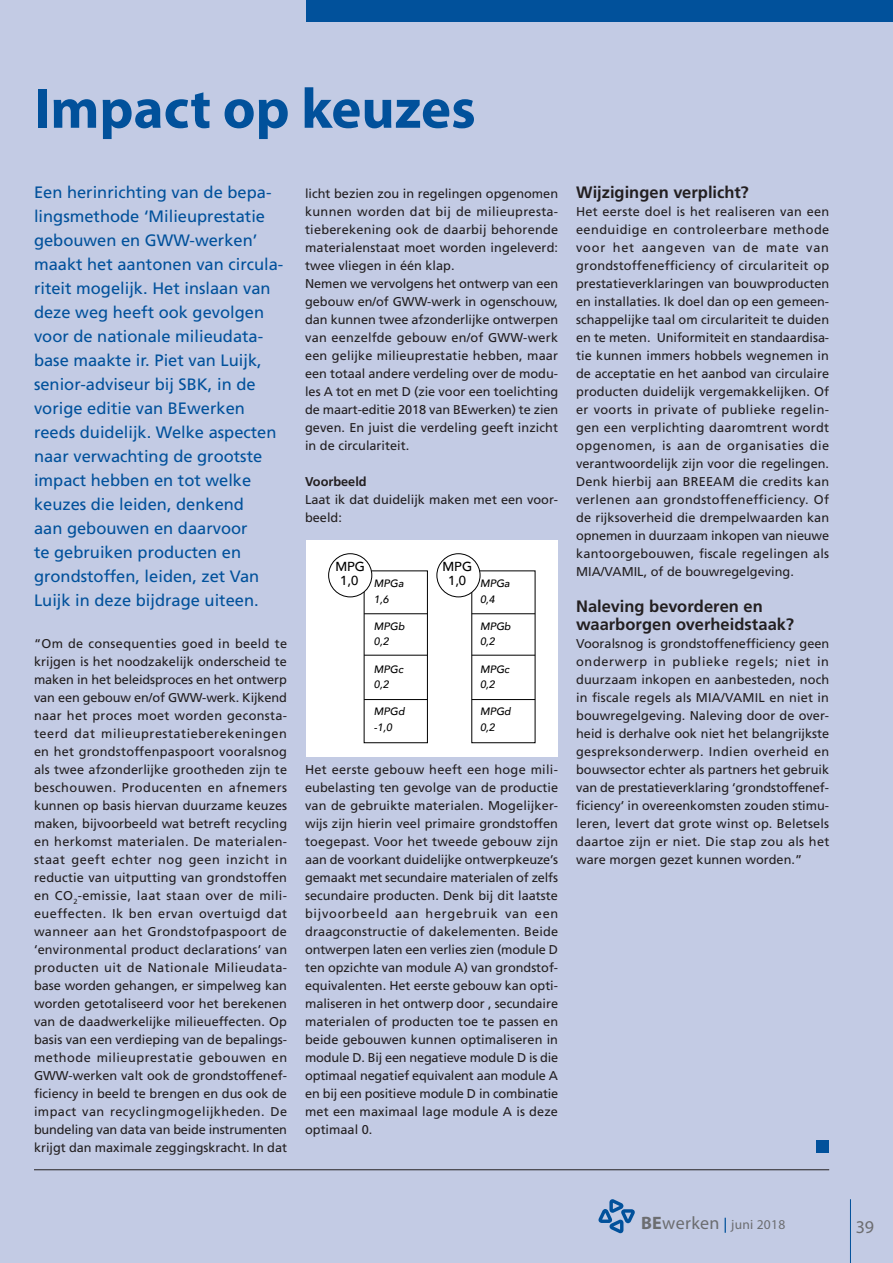
<style>
.page{position:relative;width:893px;height:1263px;background:#c3cbe4}
.page>*{position:absolute;margin:0;border:0;box-sizing:border-box;transform-origin:0 0}
.Kop_blauw{font:700 57px "Myriad Pro";color:#01519b}
.t1{font:18px "Myriad Pro";letter-spacing:.02em;color:#6c6d70}
.intro{font:16.5px/24px "Frutiger LT Std";color:#01519b}
._03_Tussenkop{font:700 16.5px/18px "Frutiger LT Std";color:#231f20}
.t2{font:13.5px "Myriad Pro";letter-spacing:.02em;color:#6c6d70}
.t3{font:500 13.05px "Avenir";color:#000}
._01_Broodtekst{font:12.75px/18px "Frutiger LT Std";color:#231f20;text-align:justify}
._01_Broodtekst-2{font:700 12.75px "Frutiger LT Std";color:#231f20}
.t4{font:italic 500 10.65px/15.5px "Avenir";color:#000}
.s1{font-weight:700}
.s2{font-family:"Frutiger LT Std";font-size:15px;color:#01519b}
</style>
<div class="page">
<hr style="left:850px;top:1199px;width:1px;height:64px;background:#01519b">
<svg style="left:598px;top:1199px;width:37px;height:34px"></svg>
<div style="left:306px;top:0;width:587px;height:21px;background:#01519b"></div>
<hr style="left:34px;top:1169px;width:795px;height:1px;background:#231f20">
<div style="left:816px;top:1140px;width:13px;height:13px;background:#01519b"></div>
<div style="left:306px;top:540px;width:252px;height:216px;background:#fff"></div>
<div style="left:328px;top:553px;width:44px;height:44px;border:1px solid #000;border-radius:50%"></div>
<div style="left:437px;top:553px;width:43px;height:44px;border:1px solid #000;border-radius:50%"></div>
<svg style="left:364px;top:570px;width:64px;height:173px"></svg>
<hr style="left:364px;top:613px;width:63px;height:1px;background:#000">
<hr style="left:364px;top:655px;width:63px;height:1px;background:#000">
<hr style="left:364px;top:699px;width:63px;height:1px;background:#000">
<svg style="left:471px;top:570px;width:65px;height:173px"></svg>
<hr style="left:472px;top:613px;width:63px;height:1px;background:#000">
<hr style="left:472px;top:655px;width:63px;height:1px;background:#000">
<hr style="left:472px;top:699px;width:63px;height:1px;background:#000">
<p class="Kop_blauw" style="left:34px;top:71px;width:443px">Impact op keuzes</p>
<p class="intro" style="left:34px;top:180px;width:251px">Een herinrichting van de bepa&shy;lingsmethode ‘Milieuprestatie gebouwen en GWW-werken’ maakt het aantonen van circula&shy;riteit mogelijk. Het inslaan van deze weg heeft ook gevolgen voor de nationale milieudata&shy;base maakte ir. Piet van Luijk, senior-adviseur bij SBK, in de vorige editie van BEwerken reeds duidelijk. Welke aspecten naar verwachting de grootste impact hebben en tot welke keuzes die leiden, denkend<br>aan gebouwen en daarvoor<br>te gebruiken producten en grondstoffen, leiden, zet Van<br>Luijk in deze bijdrage uiteen.</p>
<p class="_01_Broodtekst" style="left:34px;top:635px;width:255px">“Om de consequenties goed in beeld te krijgen is het noodzakelijk onderscheid te maken in het beleidsproces en het ontwerp van een gebouw en/of GWW-werk. Kijkend naar het proces moet worden geconsta&shy;teerd dat milieuprestatieberekeningen en het grondstoffenpaspoort vooralsnog als twee afzonderlijke grootheden zijn te beschouwen. Producenten en afnemers kunnen op basis hiervan duurzame keuzes maken, bijvoorbeeld wat betreft recycling en herkomst materialen. De materialen&shy;staat geeft echter nog geen inzicht in reductie van uitputting van grondstoffen en CO<sub>2</sub>-emissie, laat staan over de mili&shy;eueffecten. Ik ben ervan overtuigd dat wanneer aan het Grondstofpaspoort de ‘environmental product declarations’ van producten uit de Nationale Milieudata&shy;base worden gehangen, er simpelweg kan worden getotaliseerd voor het berekenen van de daadwerkelijke milieueffecten. Op basis van een verdieping van de bepalings&shy;methode milieuprestatie gebouwen en GWW-werken valt ook de grondstoffenef&shy;ficiency in beeld te brengen en dus ook de impact van recyclingmogelijkheden. De bundeling van data van beide instrumenten krijgt dan maximale zeggingskracht. In dat</p>
<p class="_01_Broodtekst" style="left:305px;top:185px;width:255px">licht bezien zou in regelingen opgenomen kunnen worden dat bij de milieupresta&shy;tieberekening ook de daarbij behorende materialenstaat moet worden ingeleverd: twee vliegen in één klap.</p>
<p class="_01_Broodtekst" style="left:305px;top:275px;width:255px">Nemen we vervolgens het ontwerp van een gebouw en/of GWW-werk in ogenschouw, dan kunnen twee afzonderlijke ontwerpen van eenzelfde gebouw en/of GWW-werk een gelijke milieuprestatie hebben, maar een totaal andere verdeling over de modu&shy;les A tot en met D (zie voor een toelichting de maart-editie 2018 van BEwerken) te zien geven. En juist die verdeling geeft inzicht in de circulariteit.</p>
<p class="_01_Broodtekst-2" style="left:305px;top:474px;width:63px">Voorbeeld</p>
<p class="_01_Broodtekst" style="left:305px;top:491px;width:255px">Laat ik dat duidelijk maken met een voor&shy;beeld:</p>
<p class="t3" style="left:335px;top:555px;width:31px">MPG</p>
<p class="t3" style="left:442px;top:555px;width:31px">MPG</p>
<p class="t3" style="left:340px;top:569px;width:20px">1,0</p>
<p class="t3" style="left:448px;top:569px;width:20px">1,0</p>
<p class="t4" style="left:374px;top:576px;width:31px">MPGa<br>1,6</p>
<p class="t4" style="left:480px;top:576px;width:31px">MPGa</p>
<p class="t4" style="left:480px;top:591px;width:16px">0,4</p>
<p class="t4" style="left:374px;top:618px;width:32px">MPGb<br>0,2</p>
<p class="t4" style="left:480px;top:618px;width:32px">MPGb</p>
<p class="t4" style="left:480px;top:634px;width:16px">0,2</p>
<p class="t4" style="left:374px;top:662px;width:31px">MPGc<br>0,2</p>
<p class="t4" style="left:480px;top:662px;width:31px">MPGc</p>
<p class="t4" style="left:480px;top:677px;width:16px">0,2</p>
<p class="t4" style="left:374px;top:704px;width:32px">MPGd -1,0</p>
<p class="t4" style="left:480px;top:704px;width:32px">MPGd</p>
<p class="t4" style="left:480px;top:719px;width:16px">0,2</p>
<p class="_01_Broodtekst" style="left:305px;top:761px;width:255px">Het eerste gebouw heeft een hoge mili&shy;eubelasting ten gevolge van de productie van de gebruikte materialen. Mogelijker&shy;wijs zijn hierin veel primaire grondstoffen toegepast. Voor het tweede gebouw zijn aan de voorkant duidelijke ontwerpkeuze’s gemaakt met secundaire materialen of zelfs secundaire producten. Denk bij dit laatste bijvoorbeeld aan hergebruik van een draagconstructie of dakelementen. Beide ontwerpen laten een verlies zien (module D ten opzichte van module A) van grondstof&shy;equivalenten. Het eerste gebouw kan opti&shy;maliseren in het ontwerp door , secundaire materialen of producten toe te passen en beide gebouwen kunnen optimaliseren in module D. Bij een negatieve module D is die optimaal negatief equivalent aan module A en bij een positieve module D in combinatie met een maximaal lage module A is deze optimaal 0.</p>
<p class="_03_Tussenkop" style="left:576px;top:183px;width:174px">Wijzigingen verplicht?</p>
<p class="_01_Broodtekst" style="left:576px;top:203px;width:255px">Het eerste doel is het realiseren van een eenduidige en controleerbare methode voor het aangeven van de mate van grondstoffenefficiency of circulariteit op prestatieverklaringen van bouwproducten en installaties. Ik doel dan op een gemeen&shy;schappelijke taal om circulariteit te duiden en te meten. Uniformiteit en standaardisa&shy;tie kunnen immers hobbels wegnemen in de acceptatie en het aanbod van circulaire producten duidelijk vergemakkelijken. Of er voorts in private of publieke regelin&shy;gen een verplichting daaromtrent wordt opgenomen, is aan de organisaties die verantwoordelijk zijn voor die regelingen.<br>Denk hierbij aan BREEAM die credits kan verlenen aan grondstoffenefficiency. Of de rijksoverheid die drempelwaarden kan opnemen in duurzaam inkopen van nieuwe kantoorgebouwen, fiscale regelingen als MIA/VAMIL, of de bouwregelgeving.</p>
<p class="_03_Tussenkop" style="left:576px;top:597px;width:219px">Naleving bevorderen en waarborgen overheidstaak?</p>
<p class="_01_Broodtekst" style="left:576px;top:635px;width:255px">Vooralsnog is grondstoffenefficiency geen onderwerp in publieke regels; niet in duurzaam inkopen en aanbesteden, noch in fiscale regels als MIA/VAMIL en niet in bouwregelgeving. Naleving door de over&shy;heid is derhalve ook niet het belangrijkste gespreksonderwerp. Indien overheid en bouwsector echter als partners het gebruik van de prestatieverklaring ‘grondstoffenef&shy;ficiency’ in overeenkomsten zouden stimu&shy;leren, levert dat grote winst op. Beletsels daartoe zijn er niet. Die stap zou als het ware morgen gezet kunnen worden.”</p>
<p class="t1" style="left:641px;top:1213px;width:80px"><span class="s1">BE</span>werken</p>
<p class="t2" style="left:724px;top:1217px;width:63px"><span class="s2">|</span> juni 2018</p>
<p class="t1" style="left:856px;top:1217px;width:20px">39</p>
</div>
